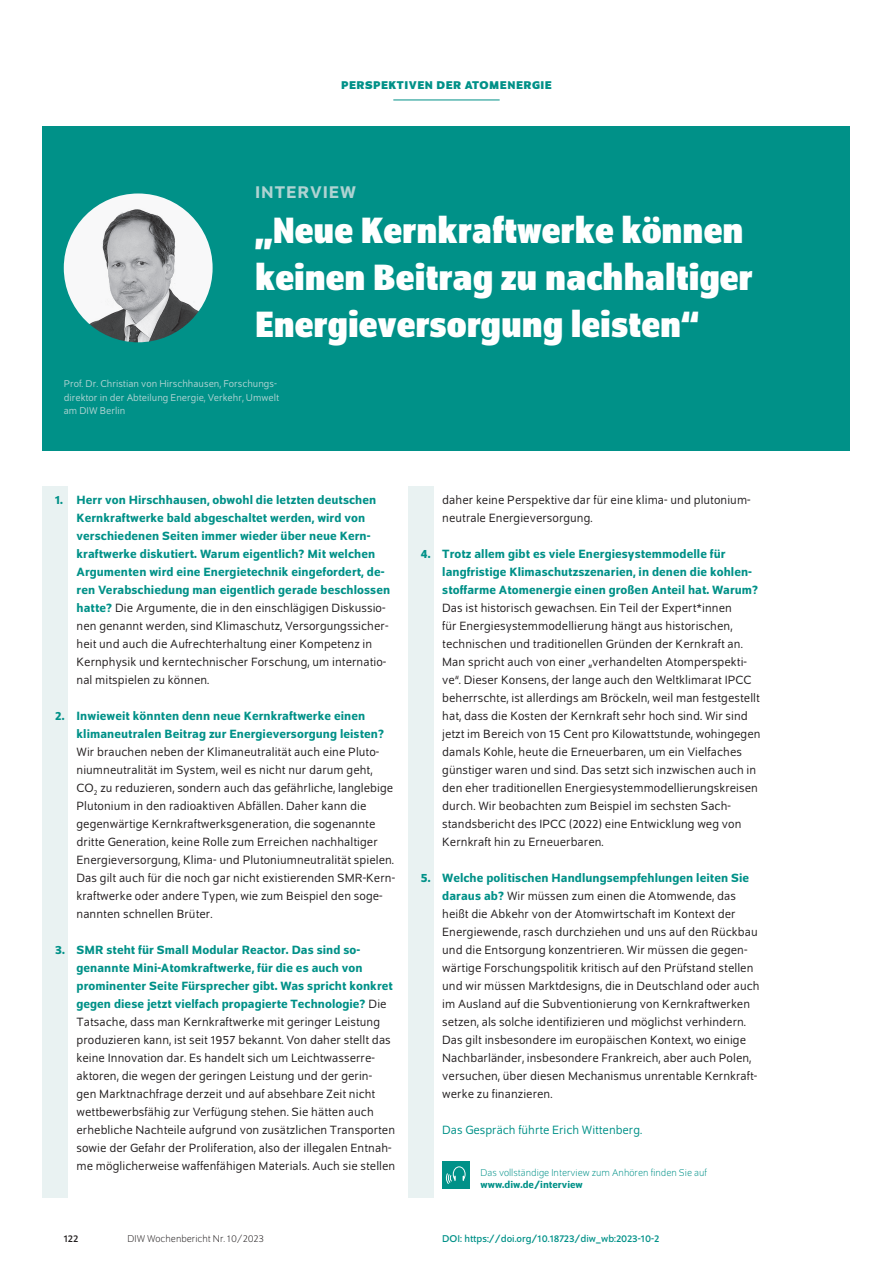
<style>
.page{position:relative;width:893px;height:1263px;background:#fff}
.page>*{position:absolute;margin:0;border:0;box-sizing:border-box;transform-origin:0 0}
.t1{font:700 semi-condensed 39px/46.8px "Schumpeter";color:#fff}
.t2{font:500 18px "Schumpeter";letter-spacing:.05em;color:#afd3d2}
.t3{font:12.75px/18px "Schumpeter Blond";letter-spacing:.005em;color:#231f20}
.t4{font:500 12.75px/18px "Schumpeter";letter-spacing:.005em;color:#009188}
.t5{font:12.75px "Schumpeter Blond";color:#009188}
.t6{font:700 12px "Schumpeter";letter-spacing:.04em;color:#009188}
.t7{font:10.5px/13.5px "Schumpeter Blond";color:#afd3d2}
.t8{font:300 10.5px "Schumpeter";color:#009188}
.t9{font:10.5px "Schumpeter";color:#009188}
.t10{font:300 10.5px "Schumpeter";color:#231f20}
.t11{font:500 10.5px "Schumpeter";color:#009188}
.t12{font:10.5px "Schumpeter";color:#231f20}
.s1{font-family:"Schumpeter";font-weight:500;color:#009188}
.s2{font-family:"Schumpeter Blond";font-weight:400;color:#231f20}
</style>
<div class="page">
<div style="left:408px;top:486px;width:26px;height:711px;background:#e9f2f2"></div>
<div style="left:43px;top:486px;width:25px;height:711px;background:#e9f2f2"></div>
<div style="left:43px;top:126px;width:807px;height:324px;background:#009188"></div>
<hr style="left:393px;top:100px;width:107px;height:1px;background:#009188">
<div style="left:442px;top:1161px;width:27px;height:27px;background:#009188"></div>
<svg style="left:446px;top:1166px;width:20px;height:18px"></svg>
<img style="left:64px;top:193px;width:149px;height:149px;border-radius:74px">
<p class="t6" style="left:341px;top:79px;width:212px">PERSPEKTIVEN DER ATOMENERGIE</p>
<h2 class="t2" style="left:255px;top:183px;width:102px">INTERVIEW</h2>
<h1 class="t1" style="left:255px;top:207px;width:499px">„Neue Kernkraftwerke können keinen Beitrag zu nachhaltiger<br>Energieversorgung leisten“</h1>
<p class="t7" style="left:64px;top:377px;width:217px">Prof. Dr. Christian von Hirschhausen, Forschungs&shy;direktor in der Abteilung Energie, Verkehr, Umwelt am DIW Berlin</p>
<p class="t4" style="left:77px;top:491px;width:315px;text-indent:-21px">1. Herr von Hirschhausen, obwohl die letzten deutschen Kernkraftwerke bald abgeschaltet werden, wird von verschiedenen Seiten immer wieder über neue Kern&shy;kraftwerke diskutiert. Warum eigentlich? Mit welchen Argumenten wird eine Energietechnik eingefordert, de&shy;ren Verabschiedung man eigentlich gerade beschlossen</p>
<p class="t3" style="left:77px;top:599px;width:313px"><span class="s1">hatte?</span> Die Argumente, die in den einschlägigen Diskussio&shy;nen genannt werden, sind Klimaschutz, Versorgungssicher&shy;heit und auch die Aufrechterhaltung einer Kompetenz in Kernphysik und kerntechnischer Forschung, um internatio&shy;nal mitspielen zu können.</p>
<p class="t4" style="left:77px;top:707px;width:309px;text-indent:-21px">2. Inwieweit könnten denn neue Kernkraftwerke einen klimaneutralen Beitrag zur Energieversorgung leisten?</p>
<p class="t3" style="left:77px;top:743px;width:320px">Wir brauchen neben der Klimaneutralität auch eine Pluto&shy;niumneutralität im System, weil es nicht nur darum geht, CO<sub>2</sub> zu reduzieren, sondern auch das gefährliche, langlebige Plutonium in den radioaktiven Abfällen. Daher kann die gegenwärtige Kernkraftwerksgeneration, die sogenannte dritte Generation, keine Rolle zum Erreichen nachhaltiger Energieversorgung, Klima- und Plutoniumneutralität spielen.<br>Das gilt auch für die noch gar nicht existierenden SMR-Kern&shy;kraftwerke oder andere Typen, wie zum Beispiel den soge&shy;nannten schnellen Brüter.</p>
<p class="t4" style="left:77px;top:941px;width:318px;text-indent:-21px">3. SMR steht für Small Modular Reactor. Das sind so&shy;genannte Mini-Atomkraftwerke, für die es auch von prominenter Seite Fürsprecher gibt. Was spricht konkret gegen diese jetzt vielfach propagierte Technologie? <span class="s2">Die</span></p>
<p class="t3" style="left:77px;top:1013px;width:320px">Tatsache, dass man Kernkraftwerke mit geringer Leistung produzieren kann, ist seit 1957 bekannt. Von daher stellt das keine Innovation dar. Es handelt sich um Leichtwasserre&shy;aktoren, die wegen der geringen Leistung und der gerin-<br>gen Marktnachfrage derzeit und auf absehbare Zeit nicht wettbewerbsfähig zur Verfügung stehen. Sie hätten auch erhebliche Nachteile aufgrund von zusätzlichen Transporten sowie der Gefahr der Proliferation, also der illegalen Entnah&shy;me möglicherweise waffenfähigen Materials. Auch sie stellen</p>
<p class="t12" style="left:64px;top:1233px;width:16px">122</p>
<p class="t10" style="left:128px;top:1234px;width:138px">DIW Wochenbericht Nr. 10/2023</p>
<p class="t3" style="left:442px;top:491px;width:310px">daher keine Perspektive dar für eine klima- und plutonium&shy;neutrale Energieversorgung.</p>
<p class="t4" style="left:442px;top:545px;width:318px;text-indent:-21px">4. Trotz allem gibt es viele Energiesystemmodelle für langfristige Klimaschutzszenarien, in denen die kohlen&shy;stoffarme Atomenergie einen großen Anteil hat. Warum?</p>
<p class="t3" style="left:442px;top:599px;width:320px">Das ist historisch gewachsen. Ein Teil der Expert*innen<br>für Energiesystemmodellierung hängt aus historischen, technischen und traditionellen Gründen der Kernkraft an.<br>Man spricht auch von einer „verhandelten Atomperspekti&shy;ve“. Dieser Konsens, der lange auch den Weltklimarat IPCC beherrschte, ist allerdings am Bröckeln, weil man festgestellt hat, dass die Kosten der Kernkraft sehr hoch sind. Wir sind jetzt im Bereich von 15 Cent pro Kilowattstunde, wohingegen damals Kohle, heute die Erneuerbaren, um ein Vielfaches günstiger waren und sind. Das setzt sich inzwischen auch in den eher traditionellen Energiesystemmodellierungskreisen durch. Wir beobachten zum Beispiel im sechsten Sach&shy;standsbericht des IPCC (2022) eine Entwicklung weg von Kernkraft hin zu Erneuerbaren.</p>
<p class="t4" style="left:421px;top:869px;width:330px">5. Welche politischen Handlungsempfehlungen leiten Sie</p>
<p class="t3" style="left:442px;top:887px;width:319px"><span class="s1">daraus ab?</span> Wir müssen zum einen die Atomwende, das heißt die Abkehr von der Atomwirtschaft im Kontext der Energiewende, rasch durchziehen und uns auf den Rückbau und die Entsorgung konzentrieren. Wir müssen die gegen&shy;wärtige Forschungspolitik kritisch auf den Prüfstand stellen und wir müssen Marktdesigns, die in Deutschland oder auch im Ausland auf die Subventionierung von Kernkraftwerken setzen, als solche identifizieren und möglichst verhindern.<br>Das gilt insbesondere im europäischen Kontext, wo einige Nachbarländer, insbesondere Frankreich, aber auch Polen, versuchen, über diesen Mechanismus unrentable Kernkraft&shy;werke zu finanzieren.</p>
<p class="t5" style="left:442px;top:1124px;width:201px">Das Gespräch führte Erich Wittenberg.</p>
<p class="t8" style="left:480px;top:1167px;width:228px">Das vollständige Interview zum Anhören finden Sie auf</p>
<p class="t11" style="left:480px;top:1179px;width:104px">www.diw.de/interview</p>
<p class="t9" style="left:442px;top:1233px;width:219px">DOI: https://doi.org/10.18723/diw_wb:2023-10-2</p>
</div>
